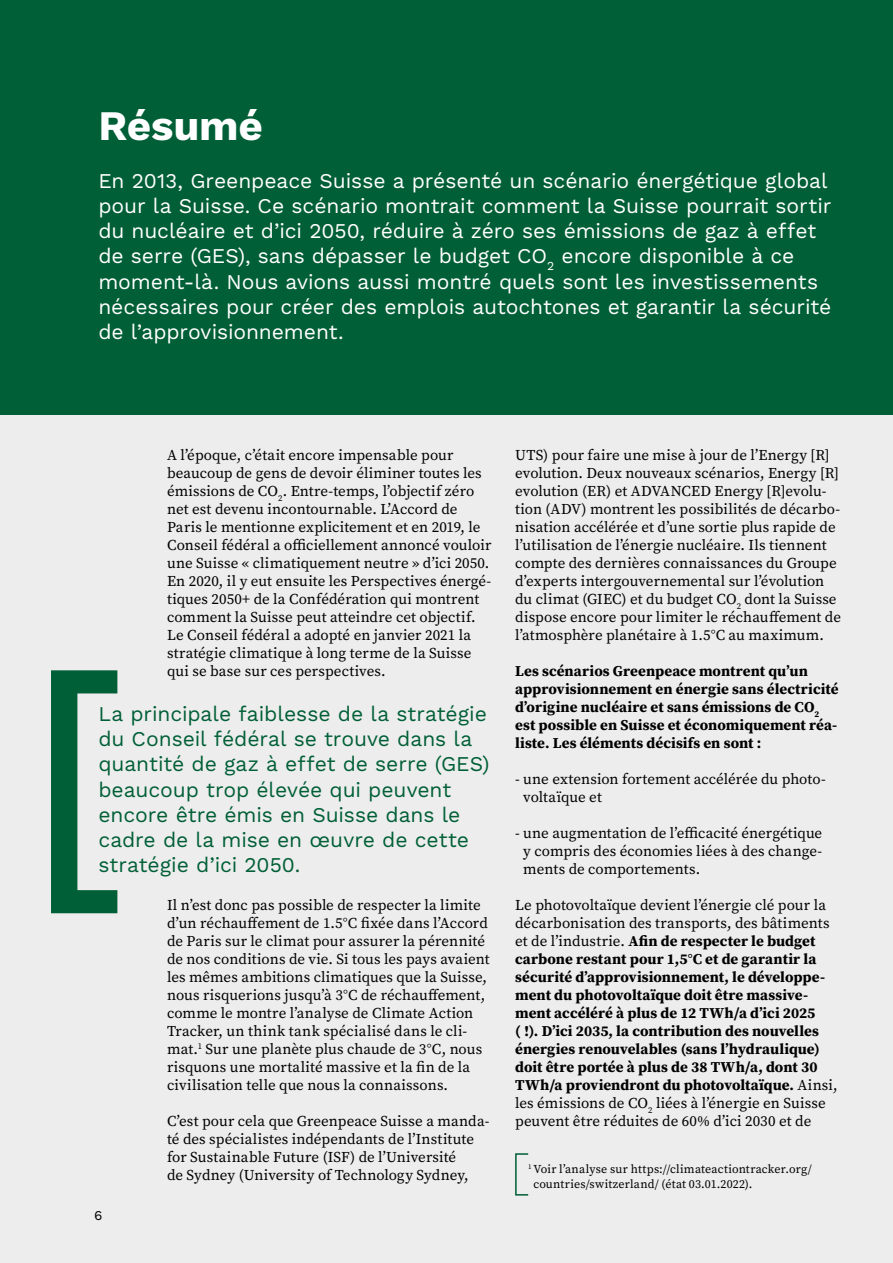
<style>
.page{position:relative;width:893px;height:1263px;background:#ededed}
.page>*{position:absolute;margin:0;border:0;box-sizing:border-box;transform-origin:0 0}
.Titel_1{font:700 42px "Work Sans";letter-spacing:-.005em;color:#fff}
.Lead{font:21px/25.2px "Work Sans";letter-spacing:-.005em;color:#fff}
.Fliesstext{font:21px/25.2px "Work Sans";letter-spacing:-.005em;color:#005f36}
.Fliesstext-2{font:15px/18px "Source Serif Pro";letter-spacing:.005em;color:#000}
.Fliesstext-3{font:700 15px/18px "Source Serif Pro";letter-spacing:.005em;color:#000}
.t1{font:13.5px "Work Sans";color:#000}
.Fussnoten{font:12px/14.4px "Source Serif Pro";letter-spacing:.015em;color:#000}
.s1{font-weight:400}
</style>
<div class="page">
<div style="left:0;top:0;width:893px;height:414px;background:#005f36"></div>
<svg style="left:51px;top:670px;width:66px;height:243px"></svg>
<div style="left:515px;top:1153px;width:14px;height:42px;border:2px solid #005f36"></div>
<p class="Titel_1" style="left:98px;top:101px;width:166px">Résumé</p>
<p class="Lead" style="left:98px;top:169px;width:735px">En 2013, Greenpeace Suisse a présenté un scénario énergétique global pour la Suisse. Ce scénario montrait comment la Suisse pourrait sortir du nucléaire et d’ici 2050, réduire à zéro ses émissions de gaz à effet de serre (GES), sans dépasser le budget CO<sub>2</sub> encore disponible à ce moment-là. Nous avions aussi montré quels sont les investissements nécessaires pour créer des emplois autochtones et garantir la sécurité de l’approvisionnement.</p>
<p class="Fliesstext-2" style="left:167px;top:446px;width:326px">A l’époque, c’était encore impensable pour beaucoup de gens de devoir éliminer toutes les émissions de CO<sub>2</sub>. Entre-temps, l’objectif zéro net est devenu incontournable. L’Accord de Paris le mentionne explicitement et en 2019, le Conseil fédéral a officiellement annoncé vouloir une Suisse « climatiquement neutre » d’ici 2050.<br>En 2020, il y eut ensuite les Perspectives énergé&shy;tiques 2050+ de la Confédération qui montrent comment la Suisse peut atteindre cet objectif.<br>Le Conseil fédéral a adopté en janvier 2021 la stratégie climatique à long terme de la Suisse qui se base sur ces perspectives.</p>
<p class="Fliesstext" style="left:98px;top:702px;width:393px">La principale faiblesse de la stratégie du Conseil fédéral se trouve dans la quantité de gaz à effet de serre (GES) beaucoup trop élevée qui peuvent encore être émis en Suisse dans le cadre de la mise en œuvre de cette stratégie d’ici 2050.</p>
<p class="t1" style="left:94px;top:1208px;width:10px">6</p>
<p class="Fliesstext-2" style="left:167px;top:896px;width:324px">Il n’est donc pas possible de respecter la limite d’un réchauffement de 1.5°C fixée dans l’Accord de Paris sur le climat pour assurer la pérennité de nos conditions de vie. Si tous les pays avaient les mêmes ambitions climatiques que la Suisse, nous risquerions jusqu’à 3°C de réchauffement, comme le montre l’analyse de Climate Action Tracker, un think tank spécialisé dans le cli&shy;mat.<sup>1</sup> Sur une planète plus chaude de 3°C, nous risquons une mortalité massive et la fin de la civilisation telle que nous la connaissons.</p>
<p class="Fliesstext-2" style="left:167px;top:1112px;width:324px">C’est pour cela que Greenpeace Suisse a manda&shy;té des spécialistes indépendants de l’Institute for Sustainable Future (ISF) de l’Université<br>de Sydney (University of Technology Sydney,</p>
<p class="Fliesstext-2" style="left:515px;top:446px;width:327px">UTS) pour faire une mise à jour de l’Energy [R] evolution. Deux nouveaux scénarios, Energy [R] evolution (ER) et ADVANCED Energy [R]evolu&shy;tion (ADV) montrent les possibilités de décarbo&shy;nisation accélérée et d’une sortie plus rapide de l’utilisation de l’énergie nucléaire. Ils tiennent compte des dernières connaissances du Groupe d’experts intergouvernemental sur l’évolution du climat (GIEC) et du budget CO<sub>2</sub> dont la Suisse dispose encore pour limiter le réchauffement de l’atmosphère planétaire à 1.5°C au maximum.</p>
<p class="Fliesstext-3" style="left:515px;top:662px;width:325px">Les scénarios Greenpeace montrent qu’un approvisionnement en énergie sans électricité d’origine nucléaire et sans émissions de CO<sub>2 </sub>est possible en Suisse et économiquement réa&shy;liste. Les éléments décisifs en sont :</p>
<p class="Fliesstext-2" style="left:523px;top:770px;width:304px;text-indent:-8px">- une extension fortement accélérée du photo&shy;voltaïque et</p>
<p class="Fliesstext-2" style="left:523px;top:824px;width:300px;text-align:justify;text-indent:-8px">- une augmentation de l’efficacité énergétique y compris des économies liées à des change&shy;ments de comportements.</p>
<p class="Fliesstext-3" style="left:515px;top:896px;width:324px"><span class="s1">Le photovoltaïque devient l’énergie clé pour la décarbonisation des transports, des bâtiments et de l’industrie.</span> Afin de respecter le budget carbone restant pour 1,5°C et de garantir la sécurité d’approvisionnement, le développe&shy;ment du photovoltaïque doit être massive&shy;ment accéléré à plus de 12 TWh/a d’ici 2025<br>( !). D’ici 2035, la contribution des nouvelles énergies renouvelables (sans l’hydraulique) doit être portée à plus de 38 TWh/a, dont 30<br>TWh/a proviendront du photovoltaïque. <span class="s1">Ainsi, les émissions de CO</span><sub>2</sub> <span class="s1">liées à l’énergie en Suisse peuvent être réduites de 60% d’ici 2030 et de</span></p>
<p class="Fussnoten" style="left:533px;top:1162px;width:280px;text-indent:-5px"><sup>1</sup> Voir l’analyse sur https://climateactiontracker.org/ countries/switzerland/ (état 03.01.2022).</p>
</div>
